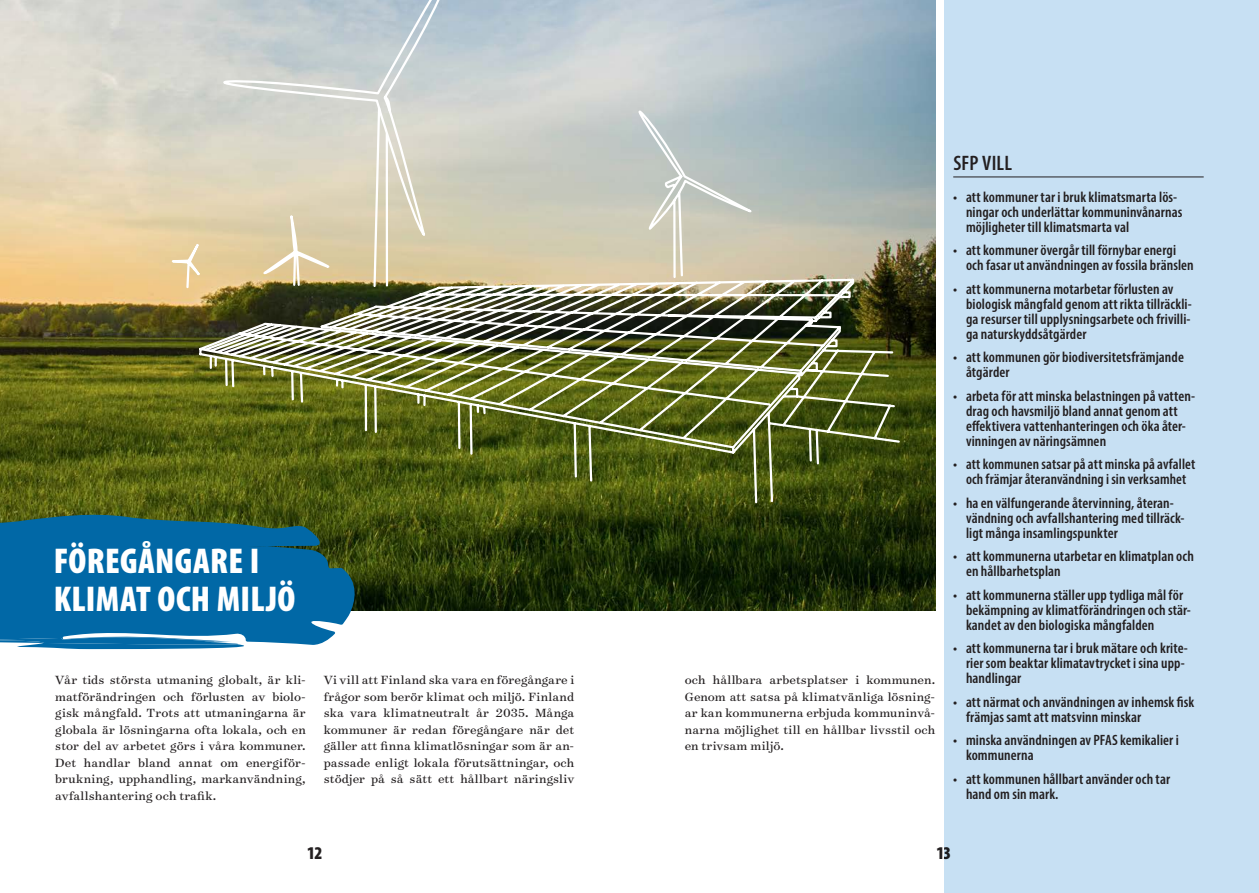
<style>
.page{position:relative;width:1259px;height:893px;background:#fff}
.page>*{position:absolute;margin:0;border:0;box-sizing:border-box;transform-origin:0 0}
.VI_VILL{font:900 condensed 36px "Myriad Pro";letter-spacing:.01em;color:#fff}
.VI_VILL-2{font:600 condensed 21px "Myriad Pro";letter-spacing:.01em;color:#231f20}
.t1{font:900 condensed 18px "Myriad Pro";color:#231f20}
.VI_VILL-3{font:600 condensed 15px/15px "Myriad Pro";letter-spacing:.005em;color:#231f20}
.t2{font:13.5px/16.5px "Surveyor Text";letter-spacing:.01em;color:#231f20;text-align:justify}
</style>
<div class="page">
<div style="left:944px;top:0;width:315px;height:893px;background:#c7e0f3"></div>
<img style="left:0;top:0;width:935px;height:610px">
<svg style="left:0;top:512px;width:359px;height:133px;background:#0f6895"></svg>
<svg style="left:247px;top:546px;width:20px;height:1px"></svg>
<svg style="left:0;top:635px;width:254px;height:14px"></svg>
<hr style="left:953px;top:177px;width:250px;height:1px;background:#231f20">
<svg style="left:132px;top:0;width:620px;height:308px;background:#cfcfc3"></svg>
<img style="left:197px;top:274px;width:704px;height:231px">
<p class="VI_VILL" style="left:54px;top:537px;width:207px">FÖREGÅNGARE I</p>
<p class="VI_VILL" style="left:54px;top:576px;width:243px">KLIMAT OCH MILJÖ</p>
<p class="t2" style="left:55px;top:671px;width:252px">Vår tids största utmaning globalt, är kli&shy;matförändringen och förlusten av biolo&shy;gisk mångfald. Trots att utmaningarna är globala är lösningarna ofta lokala, och en stor del av arbetet görs i våra kommuner.<br>Det handlar bland annat om energiför&shy;brukning, upphandling, markanvändning, avfallshantering och trafik.</p>
<p class="t2" style="left:324px;top:671px;width:252px">Vi vill att Finland ska vara en föregångare i frågor som berör klimat och miljö. Finland ska vara klimatneutralt år 2035. Många kommuner är redan föregångare när det gäller att finna klimatlösningar som är an&shy;passade enligt lokala förutsättningar, och stödjer på så sätt ett hållbart näringsliv</p>
<p class="t2" style="left:685px;top:671px;width:252px">och hållbara arbetsplatser i kommunen.<br>Genom att satsa på klimatvänliga lösning&shy;ar kan kommunerna erbjuda kommuninvå&shy;narna möjlighet till en hållbar livsstil och en trivsam miljö.</p>
<p class="VI_VILL-2" style="left:953px;top:150px;width:60px">SFP VILL</p>
<p class="VI_VILL-3" style="left:966px;top:189px;width:218px;text-indent:-13px">• att kommuner tar i bruk klimatsmarta lös&shy;ningar och underlättar kommuninvånarnas möjligheter till klimatsmarta val</p>
<p class="VI_VILL-3" style="left:966px;top:243px;width:229px;text-indent:-13px">• att kommuner övergår till förnybar energi och fasar ut användningen av fossila bränslen</p>
<p class="VI_VILL-3" style="left:966px;top:281px;width:227px;text-indent:-13px">• att kommunerna motarbetar förlusten av biologisk mångfald genom att rikta tillräckli&shy;ga resurser till upplysningsarbete och frivilli&shy;ga naturskyddsåtgärder</p>
<p class="VI_VILL-3" style="left:966px;top:350px;width:219px;text-indent:-13px">• att kommunen gör biodiversitetsfrämjande åtgärder</p>
<p class="VI_VILL-3" style="left:966px;top:388px;width:231px;text-indent:-13px">• arbeta för att minska belastningen på vatten&shy;drag och havsmiljö bland annat genom att effektivera vattenhanteringen och öka åter&shy;vinningen av näringsämnen</p>
<p class="VI_VILL-3" style="left:953px;top:457px;width:243px;text-align:center">• att kommunen satsar på att minska på avfallet och främjar återanvändning i sin verksamhet</p>
<p class="VI_VILL-3" style="left:966px;top:495px;width:220px;text-indent:-13px">• ha en välfungerande återvinning, återan&shy;vändning och avfallshantering med tillräck&shy;ligt många insamlingspunkter</p>
<p class="VI_VILL-3" style="left:966px;top:549px;width:229px;text-indent:-13px">• att kommunerna utarbetar en klimatplan och en hållbarhetsplan</p>
<p class="VI_VILL-3" style="left:966px;top:587px;width:226px;text-indent:-13px">• att kommunerna ställer upp tydliga mål för bekämpning av klimatförändringen och stär&shy;kandet av den biologiska mångfalden</p>
<p class="VI_VILL-3" style="left:966px;top:641px;width:223px;text-indent:-13px">• att kommunerna tar i bruk mätare och krite&shy;rier som beaktar klimatavtrycket i sina upp&shy;handlingar</p>
<p class="VI_VILL-3" style="left:966px;top:694px;width:230px;text-indent:-13px">• att närmat och användningen av inhemsk fisk främjas samt att matsvinn minskar</p>
<p class="VI_VILL-3" style="left:966px;top:733px;width:214px;text-indent:-13px">• minska användningen av PFAS kemikalier i kommunerna</p>
<p class="VI_VILL-3" style="left:966px;top:771px;width:206px;text-indent:-13px">• att kommunen hållbart använder och tar hand om sin mark.</p>
<p class="t1" style="left:307px;top:841px;width:17px">12</p>
<p class="t1" style="left:936px;top:841px;width:17px">13</p>
</div>
